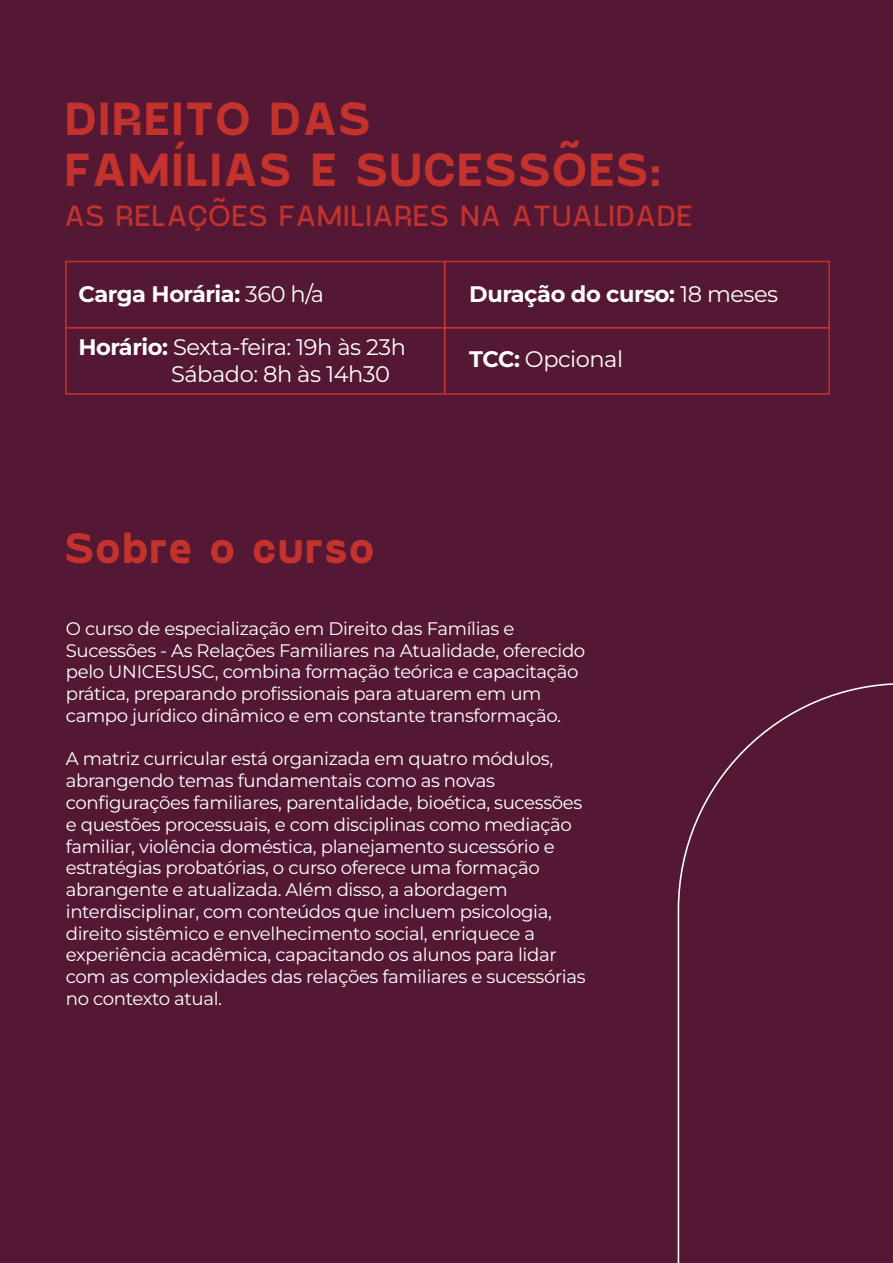
<style>
.page{position:relative;width:893px;height:1263px;background:#541834}
.page>*{position:absolute;margin:0;border:0;box-sizing:border-box;transform-origin:0 0}
.t1{font:700 47.55px/51.3px "PP Gosha Sans";color:#c3322c}
.t2{font:700 43.5px "PP Gosha Sans";color:#c3322c}
.t3{font:30px "PP Gosha Sans";color:#c3322c}
.t4{font:22.5px/27px "Montserrat";letter-spacing:-.02em;color:#fff}
.t5{font:700 22.5px "Montserrat";letter-spacing:-.02em;color:#fff}
.t6{font:18.15px/21.8px "Montserrat";letter-spacing:-.02em;color:#fff}
.s1{font-weight:400}
.s2{font-weight:700}
</style>
<div class="page">
<svg style="left:677px;top:684px;width:216px;height:579px"></svg>
<div style="left:65px;top:327px;width:380px;height:68px;border:2px solid #c3322c"></div>
<div style="left:65px;top:261px;width:380px;height:67px;border:2px solid #c3322c"></div>
<div style="left:444px;top:327px;width:386px;height:68px;border:2px solid #c3322c"></div>
<div style="left:444px;top:261px;width:386px;height:67px;border:2px solid #c3322c"></div>
<h1 class="t1" style="left:64px;top:90px;width:599px">DIREITO DAS<br>FAMÍLIAS E SUCESSÕES:</h1>
<h3 class="t3" style="left:64px;top:195px;width:631px">AS RELAÇÕES FAMILIARES NA ATUALIDADE</h3>
<p class="t5" style="left:79px;top:279px;width:247px">Carga Horária: <span class="s1">360 h/a</span></p>
<p class="t4" style="left:171px;top:333px;width:236px;text-indent:-93px"><span class="s2">Horário:</span> Sexta-feira: 19h às 23h<br>Sábado: 8h às 14h30</p>
<h2 class="t2" style="left:64px;top:519px;width:312px">Sobre o curso</h2>
<p class="t5" style="left:469px;top:279px;width:310px">Duração do curso: <span class="s1">18 meses</span></p>
<p class="t4" style="left:469px;top:345px;width:155px"><span class="s2">TCC:</span> Opcional</p>
<p class="t6" style="left:66px;top:617px;width:521px">O curso de especialização em Direito das Famílias e Sucessões - As Relações Familiares na Atualidade, oferecido pelo UNICESUSC, combina formação teórica e capacitação prática, preparando profissionais para atuarem em um campo jurídico dinâmico e em constante transformação.</p>
<p class="t6" style="left:66px;top:748px;width:521px">A matriz curricular está organizada em quatro módulos, abrangendo temas fundamentais como as novas configurações familiares, parentalidade, bioética, sucessões e questões processuais, e com disciplinas como mediação familiar, violência doméstica, planejamento sucessório e estratégias probatórias, o curso oferece uma formação abrangente e atualizada. Além disso, a abordagem interdisciplinar, com conteúdos que incluem psicologia, direito sistêmico e envelhecimento social, enriquece a experiência acadêmica, capacitando os alunos para lidar com as complexidades das relações familiares e sucessórias no contexto atual.</p>
</div>
